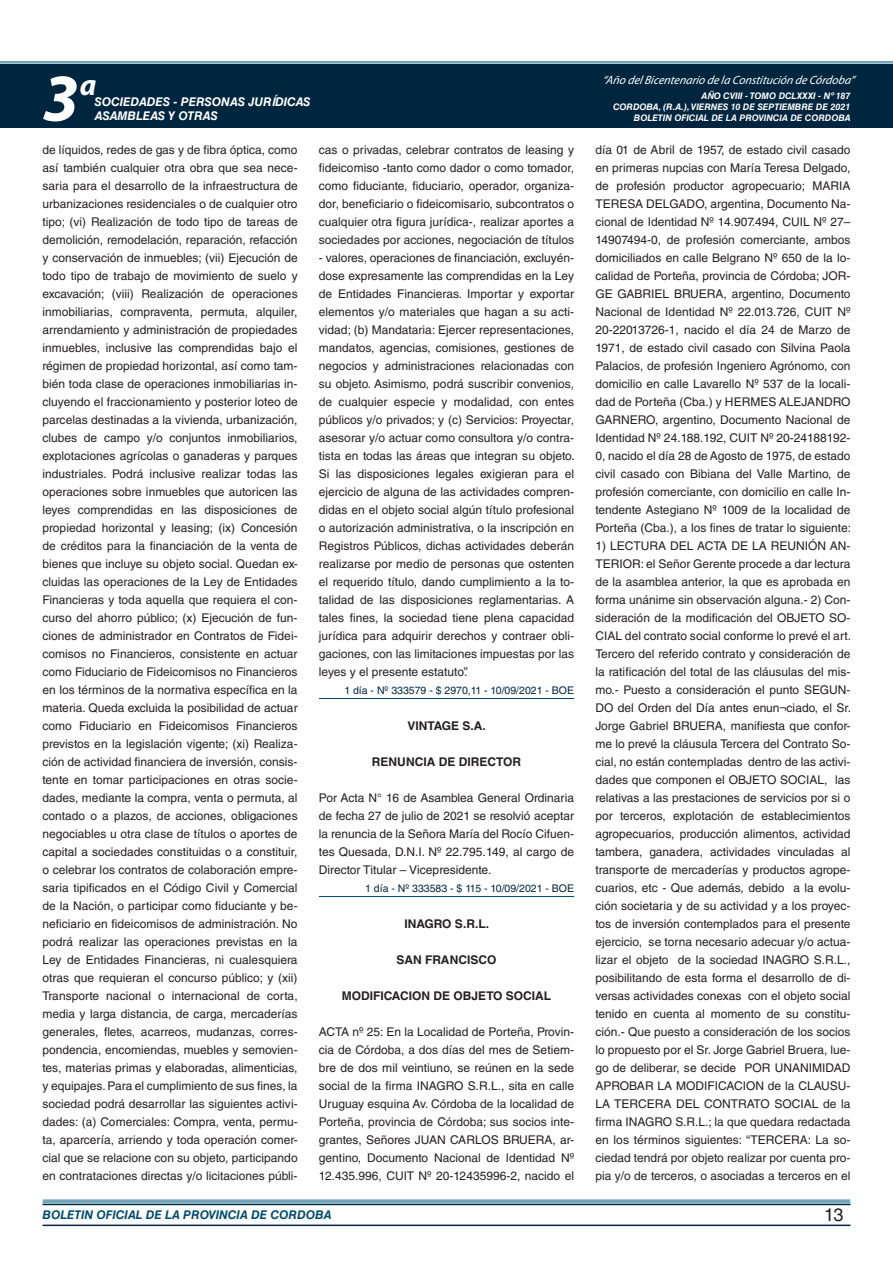
<style>
.page{position:relative;width:893px;height:1263px;background:#fff}
.page>*{position:absolute;margin:0;border:0;box-sizing:border-box;transform-origin:0 0}
.t1{font:italic 700 67.5px "Myriad Pro";color:#fff}
.t2{font:italic 700 30px "Myriad Pro";color:#fff}
.t3{font:18px "Helvetica LT Std";color:#231f20}
.t4{font:12px/18px "Helvetica LT Std";color:#231f20;text-align:justify}
.t5{font:700 12px "Helvetica LT Std";color:#231f20}
.t6{font:italic 12px "Myriad Pro";color:#fff}
.t7{font:italic 700 12px "Helvetica LT Std";color:#fff}
.t8{font:italic 700 12px "Helvetica LT Std";color:#004b6c}
.t9{font:10.5px "Helvetica LT Std";color:#00263f}
.t10{font:italic 700 9px/10.8px "Helvetica LT Std";color:#fff;text-align:right}
</style>
<div class="page">
<div style="left:0;top:61px;width:893px;height:6px;background:#fff;opacity:.75"></div>
<div style="left:0;top:64px;width:893px;height:64px;background:#00263f"></div>
<hr style="left:43px;top:1224px;width:807px;height:2px;background:#00263f">
<div style="left:42px;top:1198px;width:809px;height:8px;background:#fff;opacity:.75"></div>
<hr style="left:319px;top:698px;width:255px;height:1px;background:#004b6c">
<hr style="left:319px;top:896px;width:255px;height:1px;background:#004b6c">
<h1 class="t1" style="left:43px;top:54px;width:38px">3</h1>
<h2 class="t2" style="left:80px;top:66px;width:18px">a</h2>
<p class="t7" style="left:95px;top:94px;width:217px">SOCIEDADES - PERSONAS JURÍDICAS</p>
<p class="t7" style="left:95px;top:109px;width:125px">ASAMBLEAS Y OTRAS</p>
<p class="t4" style="left:43px;top:141px;width:257px">de líquidos, redes de gas y de fibra óptica, como así también cualquier otra obra que sea nece&shy;saria para el desarrollo de la infraestructura de urbanizaciones residenciales o de cualquier otro tipo; (vi) Realización de todo tipo de tareas de demolición, remodelación, reparación, refacción y conservación de inmuebles; (vii) Ejecución de todo tipo de trabajo de movimiento de suelo y excavación; (viii) Realización de operaciones inmobiliarias, compraventa, permuta, alquiler, arrendamiento y administración de propiedades inmuebles, inclusive las comprendidas bajo el régimen de propiedad horizontal, así como tam&shy;bién toda clase de operaciones inmobiliarias in&shy;cluyendo el fraccionamiento y posterior loteo de parcelas destinadas a la vivienda, urbanización, clubes de campo y/o conjuntos inmobiliarios, explotaciones agrícolas o ganaderas y parques industriales. Podrá inclusive realizar todas las operaciones sobre inmuebles que autoricen las leyes comprendidas en las disposiciones de propiedad horizontal y leasing; (ix) Concesión de créditos para la financiación de la venta de bienes que incluye su objeto social. Quedan ex&shy;cluidas las operaciones de la Ley de Entidades Financieras y toda aquella que requiera el con&shy;curso del ahorro público; (x) Ejecución de fun&shy;ciones de administrador en Contratos de Fidei&shy;comisos no Financieros, consistente en actuar como Fiduciario de Fideicomisos no Financieros en los términos de la normativa específica en la materia. Queda excluida la posibilidad de actuar como Fiduciario en Fideicomisos Financieros previstos en la legislación vigente; (xi) Realiza&shy;ción de actividad financiera de inversión, consis&shy;tente en tomar participaciones en otras socie&shy;dades, mediante la compra, venta o permuta, al contado o a plazos, de acciones, obligaciones negociables u otra clase de títulos o aportes de capital a sociedades constituidas o a constituir, o celebrar los contratos de colaboración empre&shy;saria tipificados en el Código Civil y Comercial de la Nación, o participar como fiduciante y be&shy;neficiario en fideicomisos de administración. No podrá realizar las operaciones previstas en la Ley de Entidades Financieras, ni cualesquiera otras que requieran el concurso público; y (xii)<br>Transporte nacional o internacional de corta, media y larga distancia, de carga, mercaderías generales, fletes, acarreos, mudanzas, corres&shy;pondencia, encomiendas, muebles y semovien&shy;tes, materias primas y elaboradas, alimenticias, y equipajes. Para el cumplimiento de sus fines, la sociedad podrá desarrollar las siguientes activi&shy;dades: (a) Comerciales: Compra, venta, permu&shy;ta, aparcería, arriendo y toda operación comer&shy;cial que se relacione con su objeto, participando en contrataciones directas y/o licitaciones públi-</p>
<p class="t4" style="left:319px;top:141px;width:257px">cas o privadas, celebrar contratos de leasing y fideicomiso -tanto como dador o como tomador, como fiduciante, fiduciario, operador, organiza&shy;dor, beneficiario o fideicomisario, subcontratos o cualquier otra figura jurídica-, realizar aportes a sociedades por acciones, negociación de títulos</p>
<p class="t4" style="left:319px;top:249px;width:257px">- valores, operaciones de financiación, excluyén&shy;dose expresamente las comprendidas en la Ley de Entidades Financieras. Importar y exportar elementos y/o materiales que hagan a su acti&shy;vidad; (b) Mandataria: Ejercer representaciones, mandatos, agencias, comisiones, gestiones de negocios y administraciones relacionadas con su objeto. Asimismo, podrá suscribir convenios, de cualquier especie y modalidad, con entes públicos y/o privados; y (c) Servicios: Proyectar, asesorar y/o actuar como consultora y/o contra&shy;tista en todas las áreas que integran su objeto.<br>Si las disposiciones legales exigieran para el ejercicio de alguna de las actividades compren&shy;didas en el objeto social algún título profesional o autorización administrativa, o la inscripción en Registros Públicos, dichas actividades deberán realizarse por medio de personas que ostenten el requerido título, dando cumplimiento a la to&shy;talidad de las disposiciones reglamentarias. A tales fines, la sociedad tiene plena capacidad jurídica para adquirir derechos y contraer obli&shy;gaciones, con las limitaciones impuestas por las leyes y el presente estatuto”.</p>
<p class="t9" style="left:344px;top:684px;width:231px">1 día - Nº 333579 - $ 2970,11 - 10/09/2021 - BOE</p>
<p class="t5" style="left:407px;top:718px;width:80px">VINTAGE S.A.</p>
<p class="t5" style="left:372px;top:754px;width:108px">RENUNCIA DE DIRECTOR</p>
<p class="t4" style="left:319px;top:789px;width:257px">Por Acta N° 16 de Asamblea General Ordinaria de fecha 27 de julio de 2021 se resolvió aceptar la renuncia de la Señora María del Rocío Cifuen&shy;tes Quesada, D.N.I. Nº 22.795.149, al cargo de Director Titular – Vicepresidente.</p>
<p class="t9" style="left:365px;top:882px;width:210px">1 día - Nº 333583 - $ 115 - 10/09/2021 - BOE</p>
<p class="t5" style="left:404px;top:916px;width:86px">INAGRO S.R.L.</p>
<p class="t5" style="left:397px;top:952px;width:101px">SAN FRANCISCO</p>
<p class="t5" style="left:342px;top:988px;width:211px">MODIFICACION DE OBJETO SOCIAL</p>
<p class="t4" style="left:319px;top:1023px;width:257px">ACTA nº 25: En la Localidad de Porteña, Provin&shy;cia de Córdoba, a dos días del mes de Setiem&shy;bre de dos mil veintiuno, se reúnen en la sede social de la firma INAGRO S.R.L., sita en calle Uruguay esquina Av. Córdoba de la localidad de Porteña, provincia de Córdoba; sus socios inte&shy;grantes, Señores JUAN CARLOS BRUERA, ar&shy;gentino, Documento Nacional de Identidad Nº 12.435.996, CUIT Nº 20-12435996-2, nacido el</p>
<p class="t6" style="left:603px;top:72px;width:254px">“Año delBicentenario de la Constitución de Córdoba”</p>
<p class="t10" style="left:613px;top:91px;width:239px">AÑO CVIII - TOMO DCLXXXI - Nº 187<br>CORDOBA, (R.A.), VIERNES 10 DE SEPTIEMBRE DE 2021<br>BOLETIN OFICIAL DE LA PROVINCIA DE CORDOBA</p>
<p class="t4" style="left:595px;top:141px;width:257px">día 01 de Abril de 1957, de estado civil casado en primeras nupcias con María Teresa Delgado, de profesión productor agropecuario; MARIA TERESA DELGADO, argentina, Documento Na&shy;cional de Identidad Nº 14.907.494, CUIL Nº 27– 14907494-0, de profesión comerciante, ambos domiciliados en calle Belgrano Nº 650 de la lo&shy;calidad de Porteña, provincia de Córdoba; JOR-GE GABRIEL BRUERA, argentino, Documento Nacional de Identidad Nº 22.013.726, CUIT Nº 20-22013726-1, nacido el día 24 de Marzo de 1971, de estado civil casado con Silvina Paola Palacios, de profesión Ingeniero Agrónomo, con domicilio en calle Lavarello Nº 537 de la locali&shy;dad de Porteña (Cba.) y HERMES ALEJANDRO GARNERO, argentino, Documento Nacional de Identidad Nº 24.188.192, CUIT Nº 20-24188192- 0, nacido el día 28 de Agosto de 1975, de estado civil casado con Bibiana del Valle Martino, de profesión comerciante, con domicilio en calle In&shy;tendente Astegiano Nº 1009 de la localidad de Porteña (Cba.), a los fines de tratar lo siguiente:</p>
<p class="t4" style="left:595px;top:537px;width:257px">1) LECTURA DEL ACTA DE LA REUNIÓN AN-TERIOR: el Señor Gerente procede a dar lectura de la asamblea anterior, la que es aprobada en forma unánime sin observación alguna.- 2) Con&shy;sideración de la modificación del OBJETO SO-CIAL del contrato social conforme lo prevé el art.<br>Tercero del referido contrato y consideración de la ratificación del total de las cláusulas del mis&shy;mo.- Puesto a consideración el punto SEGUN-DO del Orden del Día antes enun¬ciado, el Sr.<br>Jorge Gabriel BRUERA, manifiesta que confor&shy;me lo prevé la cláusula Tercera del Contrato So&shy;cial, no están contempladas dentro de las activi&shy;dades que componen el OBJETO SOCIAL, las relativas a las prestaciones de servicios por si o por terceros, explotación de establecimientos agropecuarios, producción alimentos, actividad tambera, ganadera, actividades vinculadas al transporte de mercaderías y productos agrope&shy;cuarios, etc - Que además, debido a la evolu&shy;ción societaria y de su actividad y a los proyec&shy;tos de inversión contemplados para el presente ejercicio, se torna necesario adecuar y/o actua&shy;lizar el objeto de la sociedad INAGRO S.R.L., posibilitando de esta forma el desarrollo de di&shy;versas actividades conexas con el objeto social tenido en cuenta al momento de su constitu&shy;ción.- Que puesto a consideración de los socios lo propuesto por el Sr. Jorge Gabriel Bruera, lue&shy;go de deliberar, se decide POR UNANIMIDAD APROBAR LA MODIFICACION de la CLAUSU-LA TERCERA DEL CONTRATO SOCIAL de la firma INAGRO S.R.L.; la que quedara redactada en los términos siguientes: “TERCERA: La so&shy;ciedad tendrá por objeto realizar por cuenta pro&shy;pia y/o de terceros, o asociadas a terceros en el</p>
<p class="t8" style="left:43px;top:1208px;width:290px">BOLETIN OFICIAL DE LA PROVINCIA DE CORDOBA</p>
<h3 class="t3" style="left:824px;top:1204px;width:21px">13</h3>
</div>
